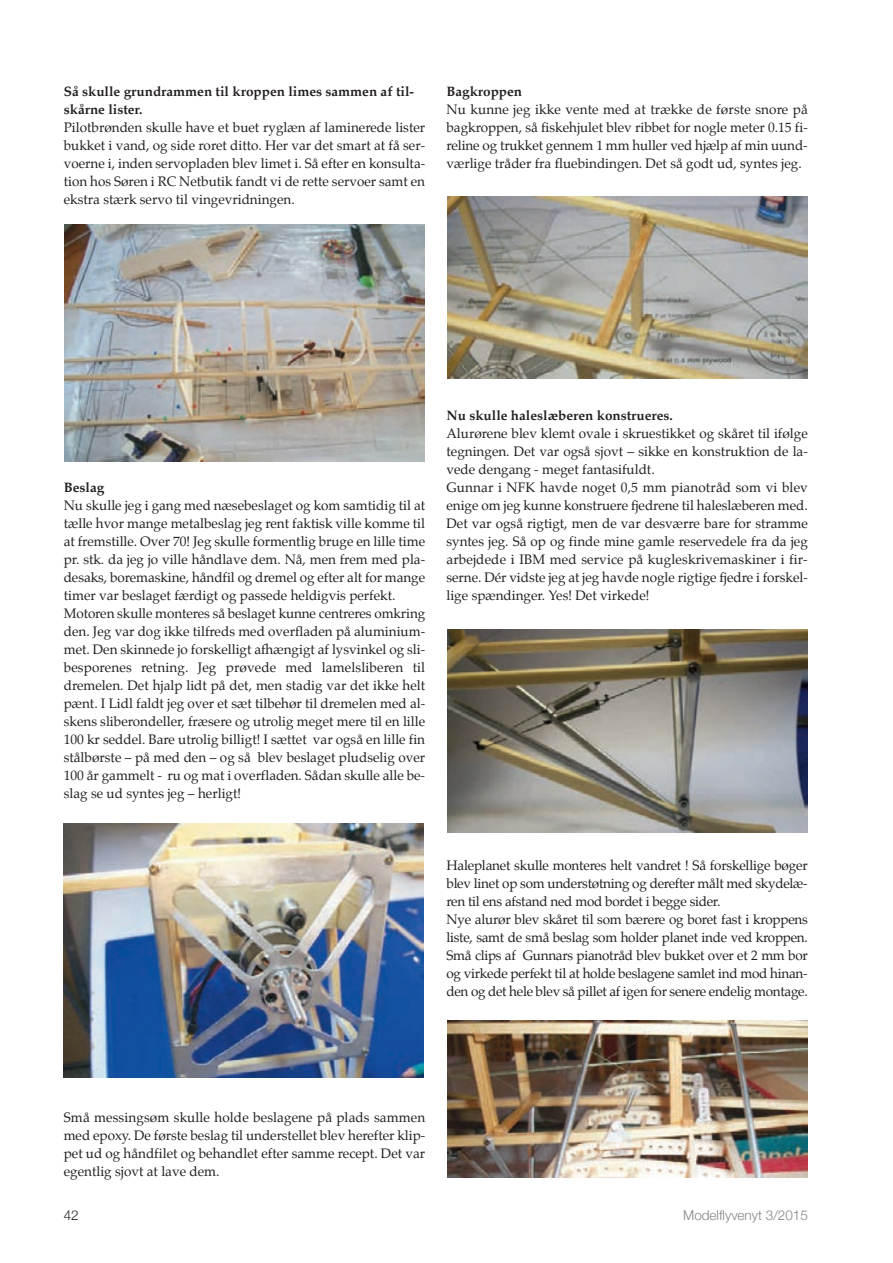
<style>
.page{position:relative;width:893px;height:1263px;background:#fff}
.page>*{position:absolute;margin:0;border:0;box-sizing:border-box;transform-origin:0 0}
.t1{font:13.5px/18px "Palatino";color:#231f20;text-align:justify}
.t2{font:13.5px/18px "Palatino";letter-spacing:-.02em;color:#231f20}
.t3{font:700 13.5px/18px "Palatino";color:#231f20}
.t4{font:300 13.5px "Helvetica Neue";color:#808285}
.t5{font:300 13.5px "Helvetica Neue";color:#231f20}
</style>
<div class="page">
<img style="left:64px;top:224px;width:360px;height:237px">
<img style="left:447px;top:197px;width:360px;height:181px">
<img style="left:447px;top:629px;width:360px;height:203px">
<img style="left:447px;top:1020px;width:360px;height:158px">
<img style="left:64px;top:823px;width:360px;height:254px">
<p class="t3" style="left:64px;top:82px;width:352px">Så skulle grundrammen til kroppen limes sammen af til&shy;skårne lister.</p>
<p class="t1" style="left:64px;top:118px;width:363px">Pilotbrønden skulle have et buet ryglæn af laminerede lister bukket i vand, og side roret ditto. Her var det smart at få ser&shy;voerne i, inden servopladen blev limet i. Så efter en konsulta&shy;tion hos Søren i rC Netbutik fandt vi de rette servoer samt en ekstra stærk servo til vingevridningen.</p>
<p class="t3" style="left:446px;top:82px;width:77px">Bagkroppen</p>
<p class="t1" style="left:446px;top:100px;width:363px">Nu kunne jeg ikke vente med at trække de første snore på bagkroppen, så fiskehjulet blev ribbet for nogle meter 0.15 fi&shy;reline og trukket gennem 1 mm huller ved hjælp af min uund&shy;værlige tråder fra fluebindingen. det så godt ud, syntes jeg.</p>
<p class="t3" style="left:64px;top:478px;width:42px">Beslag</p>
<p class="t1" style="left:64px;top:496px;width:363px;text-align:left">Nu skulle jeg i gang med næsebeslaget og kom samtidig til at tælle hvor mange metalbeslag jeg rent faktisk ville komme til at fremstille. Over 70! Jeg skulle formentlig bruge en lille time pr. stk. da jeg jo ville håndlave dem. Nå, men frem med pla&shy;desaks, boremaskine, håndfil og dremel og efter alt for mange timer var beslaget færdigt og passede heldigvis perfekt.<br>Motoren skulle monteres så beslaget kunne centreres omkring den. Jeg var dog ikke tilfreds med overfladen på aluminium&shy;met. den skinnede jo forskelligt afhængigt af lysvinkel og sli&shy;besporenes retning. Jeg prøvede med lamelsliberen til dremelen. det hjalp lidt på det, men stadig var det ikke helt pænt. i Lidl faldt jeg over et sæt tilbehør til dremelen med al&shy;skens sliberondeller, fræsere og utrolig meget mere til en lille 100 kr seddel. Bare utrolig billigt! i sættet var også en lille fin stålbørste – på med den – og så blev beslaget pludselig over 100 år gammelt - ru og mat i overfladen. Sådan skulle alle be&shy;slag se ud syntes jeg – herligt!</p>
<p class="t3" style="left:446px;top:406px;width:228px">Nu skulle haleslæberen konstrueres.</p>
<p class="t1" style="left:446px;top:424px;width:363px;text-align:left">Alurørene blev klemt ovale i skruestikket og skåret til ifølge tegningen. det var også sjovt – sikke en konstruktion de la&shy;vede dengang - meget fantasifuldt.<br>Gunnar i NFK havde noget 0,5 mm pianotråd som vi blev enige om jeg kunne konstruere fjedrene til haleslæberen med. det var også rigtigt, men de var desværre bare for stramme syntes jeg. Så op og finde mine gamle reservedele fra da jeg arbejdede i iBM med service på kugleskrivemaskiner i fir&shy;serne. dér vidste jeg at jeg havde nogle rigtige fjedre i forskel&shy;lige spændinger. Yes! det virkede!</p>
<p class="t2" style="left:446px;top:856px;width:363px">Haleplanet skulle monteres helt vandret ! Så forskellige bøger blev linet op som understøtning og derefter målt med skydelæ&shy;ren til ens afstand ned mod bordet i begge sider.<br>Nye alurør blev skåret til som bærere og boret fast i kroppens liste, samt de små beslag som holder planet inde ved kroppen.<br>Små clips af Gunnars pianotråd blev bukket over et 2 mm bor og virkede perfekt til at holde beslagene samlet ind mod hinan&shy;den og det hele blev så pillet af igen for senere endelig montage.</p>
<p class="t1" style="left:64px;top:1108px;width:363px">Små messingsøm skulle holde beslagene på plads sammen med epoxy. de første beslag til understellet blev herefter klip&shy;pet ud og håndfilet og behandlet efter samme recept. det var egentlig sjovt at lave dem.</p>
<p class="t5" style="left:64px;top:1205px;width:17px">42</p>
<p class="t4" style="left:683px;top:1205px;width:126px">Modelflyvenyt 3/2015</p>
</div>
